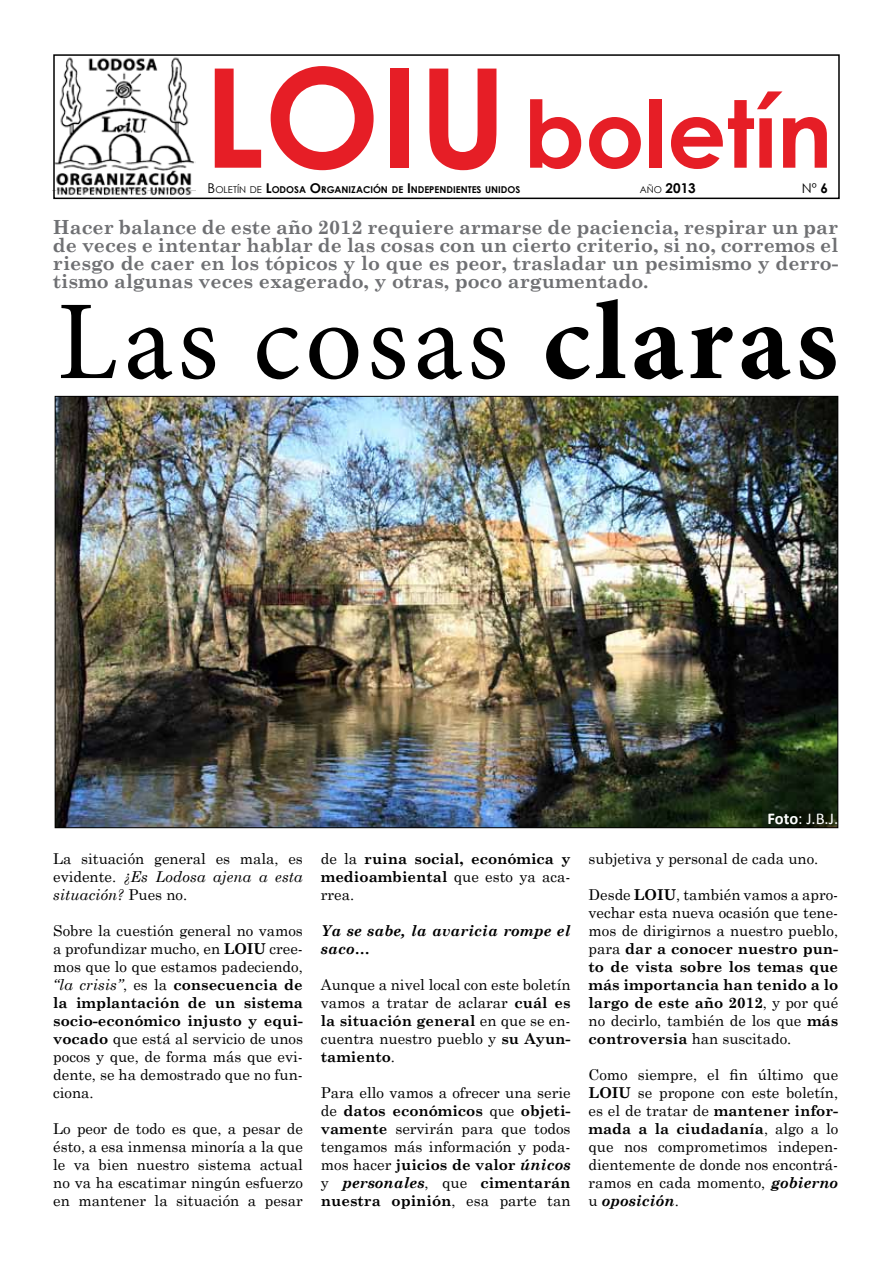
<style>
.page{position:relative;width:893px;height:1263px;background:#fff}
.page>*{position:absolute;margin:0;border:0;box-sizing:border-box;transform-origin:0 0}
.t1{font:700 138px "Century Gothic";color:#e61e26}
.t2{font:112.5px "Minion Pro";letter-spacing:.04em;color:#000}
.t3{font:700 93px "Century Gothic";color:#e61e26}
.t4{font:700 19.5px/18px "Century Schoolbook";color:#6f7073;text-align:justify}
.t5{font:16.5px "Calibri";color:#fff}
.t6{font:15px/18px "Century Schoolbook";color:#000;text-align:justify}
.t7{font:700 15px/18px "Century Schoolbook";color:#000;text-align:justify}
.t8{font:italic 700 15px/18px "Century Schoolbook";color:#000}
.t9{font:700 13.5px "Century Gothic";color:#000}
.t10{font:13.5px "Century Gothic";color:#000}
.t11{font:700 9.45px "Century Gothic";color:#000}
.s1{font-weight:400;font-size:13.5px}
.s2{font-weight:400}
.s3{font-size:13.5px}
.s4{font-weight:400;font-size:9.45px}
.s5{font-weight:700}
.s6{font-style:italic}
.s7{font-weight:700;font-style:italic}
</style>
<div class="page">
<img style="left:56px;top:57px;width:140px;height:138px">
<img style="left:57px;top:398px;width:779px;height:428px">
<div style="left:53px;top:54px;width:787px;height:145px;border:2px solid #000"></div>
<h1 class="t1" style="left:203px;top:31px;width:305px">LOIU</h1>
<p class="t11" style="left:208px;top:183px;width:314px"><span class="s1">B</span><span class="s2">OLETÍN DE</span> <span class="s3">L</span>ODOSA <span class="s3">O</span>RGANIZACIÓN DE <span class="s3">I</span> NDEPENDIENTES UNIDOS</p>
<h3 class="t3" style="left:524px;top:75px;width:310px">boletín</h3>
<p class="t9" style="left:640px;top:179px;width:58px"><span class="s4">AÑO</span> 2013</p>
<p class="t10" style="left:802px;top:179px;width:28px">Nº<span class="s5">6</span></p>
<p class="t4" style="left:53px;top:218px;width:787px">Hacer balance de este año 2012 requiere armarse de paciencia, respirar un par de veces e intentar hablar de las cosas con un cierto criterio, si no, corremos el riesgo de caer en los tópicos y lo que es peor, trasladar un pesimismo y derro&shy;tismo algunas veces exagerado, y otras, poco argumentado.</p>
<h2 class="t2" style="left:57px;top:267px;width:783px">Las cosas <span class="s5">claras</span></h2>
<p class="t6" style="left:53px;top:849px;width:251px">La situación general es mala, es evidente. <span class="s6">¿Es Lodosa ajena a esta situación?</span> Pues no.</p>
<p class="t6" style="left:53px;top:921px;width:251px">Sobre la cuestión general no vamos a profundizar mucho, en <span class="s5">LOIU</span> cree&shy;mos que lo que estamos padeciendo, <span class="s6">“la crisis”</span>, es la <span class="s5">consecuencia de la implantación de un sistema socio-económico injusto y equi&shy;vocado</span> que está al servicio de unos pocos y que, de forma más que evi&shy;dente, se ha demostrado que no fun&shy;ciona.</p>
<p class="t6" style="left:53px;top:1119px;width:251px">Lo peor de todo es que, a pesar de ésto, a esa inmensa minoría a la que le va bien nuestro sistema actual no va ha escatimar ningún esfuerzo en mantener la situación a pesar</p>
<p class="t7" style="left:321px;top:849px;width:251px"><span class="s2">de la</span> ruina social, económica y medioambiental <span class="s2">que esto ya aca&shy;rrea.</span></p>
<p class="t8" style="left:321px;top:921px;width:251px">Ya se sabe, la avaricia rompe el saco…</p>
<p class="t6" style="left:321px;top:975px;width:251px">Aunque a nivel local con este boletín vamos a tratar de aclarar <span class="s5">cuál es la situación general</span> en que se en&shy;cuentra nuestro pueblo y <span class="s5">su Ayun&shy;tamiento</span>.</p>
<p class="t6" style="left:321px;top:1083px;width:251px">Para ello vamos a ofrecer una serie de <span class="s5">datos económicos</span> que <span class="s5">objeti&shy;vamente</span> servirán para que todos tengamos más información y poda&shy;mos hacer <span class="s5">juicios de valor</span> <span class="s7">únicos </span>y <span class="s7">personales</span>, que <span class="s5">cimentarán nuestra opinión</span>, esa parte tan</p>
<p class="t5" style="left:767px;top:808px;width:72px"><span class="s5">Foto</span>: J.B.J.</p>
<p class="t6" style="left:589px;top:849px;width:231px">subjetiva y personal de cada uno.</p>
<p class="t6" style="left:589px;top:885px;width:251px">Desde <span class="s5">LOIU</span>, también vamos a apro&shy;vechar esta nueva ocasión que tene&shy;mos de dirigirnos a nuestro pueblo, para <span class="s5">dar a conocer nuestro pun&shy;to de vista sobre los temas que más importancia han tenido a lo largo de este año 2012</span>, y por qué no decirlo, también de los que <span class="s5">más controversia</span> han suscitado.</p>
<p class="t6" style="left:589px;top:1065px;width:251px">Como siempre, el fin último que <span class="s5">LOIU</span> se propone con este boletín, es el de tratar de <span class="s5">mantener infor&shy;mada a la ciudadanía</span>, algo a lo que nos comprometimos indepen&shy;dientemente de donde nos encontrá&shy;ramos en cada momento, <span class="s7">gobierno </span>u <span class="s7">oposición</span>.</p>
</div>
